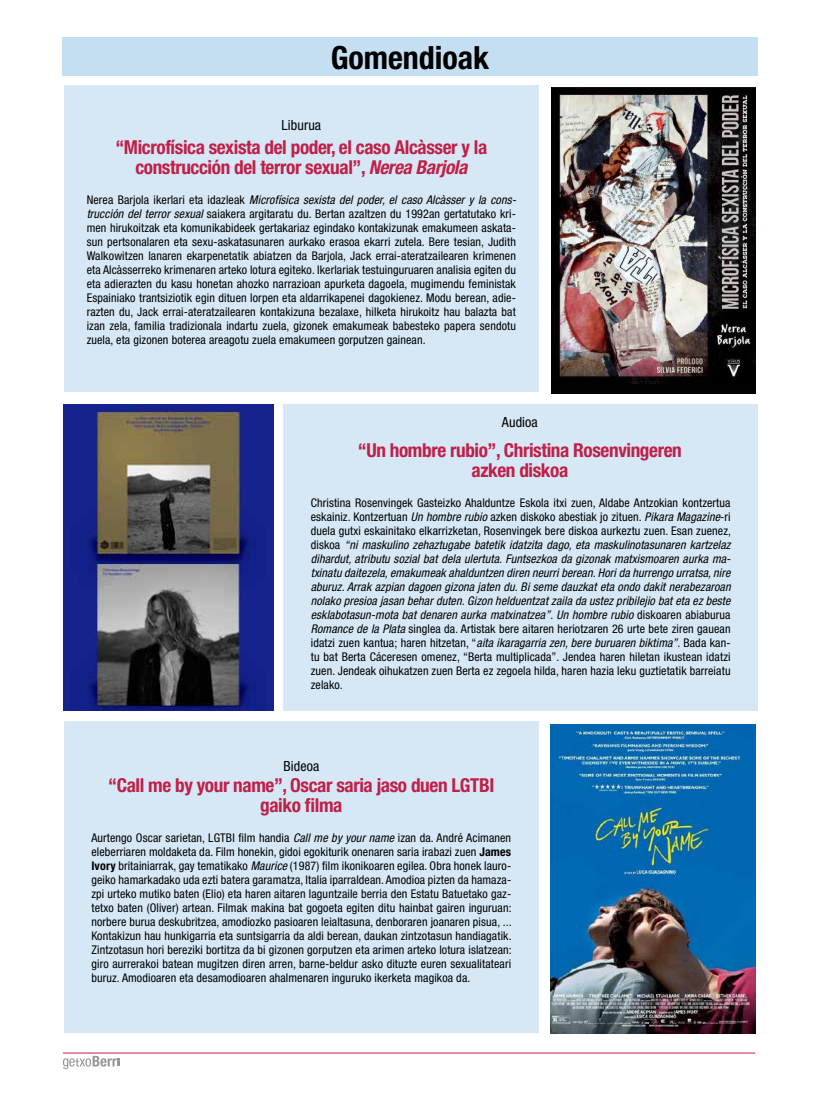
<style>
.page{position:relative;width:820px;height:1106px;background:#fff}
.page>*{position:absolute;margin:0;border:0;box-sizing:border-box;transform-origin:0 0}
.t1{font:700 condensed 32px "Helvetica Neue";color:#000}
.t2{font:700 condensed 19.2px/20.4px "Helvetica Neue";letter-spacing:-.02em;color:#c01f48;text-align:center}
.t3{font:condensed 14px "Helvetica Neue";letter-spacing:.01em;color:#000}
.t4{font:condensed 12px/14px "Helvetica Neue";letter-spacing:.01em;color:#000;text-align:justify}
.t5{font:italic condensed 12px/14px "Helvetica Neue";letter-spacing:.01em;color:#000;text-align:justify}
.s1{font-style:italic}
.s2{font-style:normal}
.s3{font-weight:700}
</style>
<div class="page">
<svg style="left:63px;top:1055px;width:56px;height:14px"></svg>
<hr style="left:63px;top:1052px;width:691px;height:1px;background:#c01f48">
<div style="left:62px;top:37px;width:695px;height:38px;background:#c4def2"></div>
<div style="left:64px;top:721px;width:474px;height:312px;background:#d6e8f5"></div>
<div style="left:283px;top:404px;width:474px;height:307px;background:#d6e8f5"></div>
<div style="left:64px;top:86px;width:474px;height:306px;background:#d6e8f5"></div>
<div style="left:550px;top:87px;width:205px;height:307px;background:#000100"></div>
<img style="left:552px;top:87px;width:203px;height:296px">
<img style="left:550px;top:724px;width:205px;height:309px">
<img style="left:64px;top:404px;width:209px;height:307px">
<h1 class="t1" style="left:330px;top:38px;width:160px">Gomendioak</h1>
<p class="t3" style="left:281px;top:117px;width:41px">Liburua</p>
<h2 class="t2" style="left:115px;top:136px;width:373px">“Microfísica sexista del poder, el caso Alcàsser y la construcción del terror sexual”, <span class="s1">Nerea Barjola</span></h2>
<p class="t4" style="left:87px;top:192px;width:431px">Nerea Barjola ikerlari eta idazleak <span class="s1">Microfísica sexista del poder, el caso Alcàsser y la cons&shy;trucción del terror sexual</span> saiakera argitaratu du. Bertan azaltzen du 1992an gertatutako kri&shy;men hirukoitzak eta komunikabideek gertakariaz egindako kontakizunak emakumeen askata&shy;sun pertsonalaren eta sexu-askatasunaren aurkako erasoa ekarri zutela. Bere tesian, Judith Walkowitzen lanaren ekarpenetatik abiatzen da Barjola, Jack errai-ateratzailearen krimenen eta Alcàsserreko krimenaren arteko lotura egiteko. Ikerlariak testuinguruaren analisia egiten du eta adierazten du kasu honetan ahozko narrazioan apurketa dagoela, mugimendu feministak Espainiako trantsiziotik egin dituen lorpen eta aldarrikapenei dagokienez. Modu berean, adie&shy;razten du, Jack errai-ateratzailearen kontakizuna bezalaxe, hilketa hirukoitz hau balazta bat izan zela, familia tradizionala indartu zuela, gizonek emakumeak babesteko papera sendotu zuela, eta gizonen boterea areagotu zuela emakumeen gorputzen gainean.</p>
<p class="t3" style="left:501px;top:413px;width:37px">Audioa</p>
<h2 class="t2" style="left:358px;top:440px;width:325px">“Un hombre rubio”, Christina Rosenvingeren azken diskoa</h2>
<p class="t5" style="left:310px;top:496px;width:421px"><span class="s2">Christina Rosenvingek Gasteizko Ahalduntze Eskola itxi zuen, Aldabe Antzokian kontzertua eskainiz. Kontzertuan</span> Un hombre rubio <span class="s2">azken diskoko abestiak jo zituen.</span> Pikara Magazine<span class="s2">-ri duela gutxi eskainitako elkarrizketan, Rosenvingek bere diskoa aurkeztu zuen. Esan zuenez, diskoa</span> “ni maskulino zehaztugabe batetik idatzita dago, eta maskulinotasunaren kartzelaz dihardut, atributu sozial bat dela ulertuta. Funtsezkoa da gizonak matxismoaren aurka ma&shy;txinatu daitezela, emakumeak ahalduntzen diren neurri berean. Hori da hurrengo urratsa, nire aburuz. Arrak azpian dagoen gizona jaten du. Bi seme dauzkat eta ondo dakit nerabezaroan nolako presioa jasan behar duten. Gizon helduentzat zaila da ustez pribilejio bat eta ez beste esklabotasun-mota bat denaren aurka matxinatzea”<span class="s2">.</span> Un hombre rubio <span class="s2">diskoaren abiaburua </span>Romance de la Plata <span class="s2">singlea da. Artistak bere aitaren heriotzaren 26 urte bete ziren gauean idatzi zuen kantua; haren hitzetan, “</span>aita ikaragarria zen, bere buruaren biktima”<span class="s2">. Bada kan&shy;tu bat Berta Cáceresen omenez, “Berta multiplicada”. Jendea haren hiletan ikustean idatzi zuen. Jendeak oihukatzen zuen Berta ez zegoela hilda, haren hazia leku guztietatik barreiatu zelako.</span></p>
<p class="t3" style="left:283px;top:758px;width:37px">Bideoa</p>
<h2 class="t2" style="left:108px;top:774px;width:387px">“Call me by your name”, Oscar saria jaso duen LGTBI gaiko filma</h2>
<p class="t4" style="left:91px;top:831px;width:421px">Aurtengo Oscar sarietan, LGTBI film handia <span class="s1">Call me by your name</span> izan da. André Acimanen eleberriaren moldaketa da. Film honekin, gidoi egokiturik onenaren saria irabazi zuen <span class="s3">James Ivory</span> britainiarrak, gay tematikako <span class="s1">Maurice</span> (1987) film ikonikoaren egilea. Obra honek lauro&shy;geiko hamarkadako uda ezti batera garamatza, Italia iparraldean. Amodioa pizten da hamaza&shy;zpi urteko mutiko baten (Elio) eta haren aitaren laguntzaile berria den Estatu Batuetako gaz&shy;tetxo baten (Oliver) artean. Filmak makina bat gogoeta egiten ditu hainbat gairen inguruan: norbere burua deskubritzea, amodiozko pasioaren leialtasuna, denboraren joanaren pisua, ...<br>Kontakizun hau hunkigarria eta suntsigarria da aldi berean, daukan zintzotasun handiagatik.<br>Zintzotasun hori bereziki bortitza da bi gizonen gorputzen eta arimen arteko lotura islatzean: giro aurrerakoi batean mugitzen diren arren, barne-beldur asko dituzte euren sexualitateari buruz. Amodioaren eta desamodioaren ahalmenaren inguruko ikerketa magikoa da.</p>
</div>
